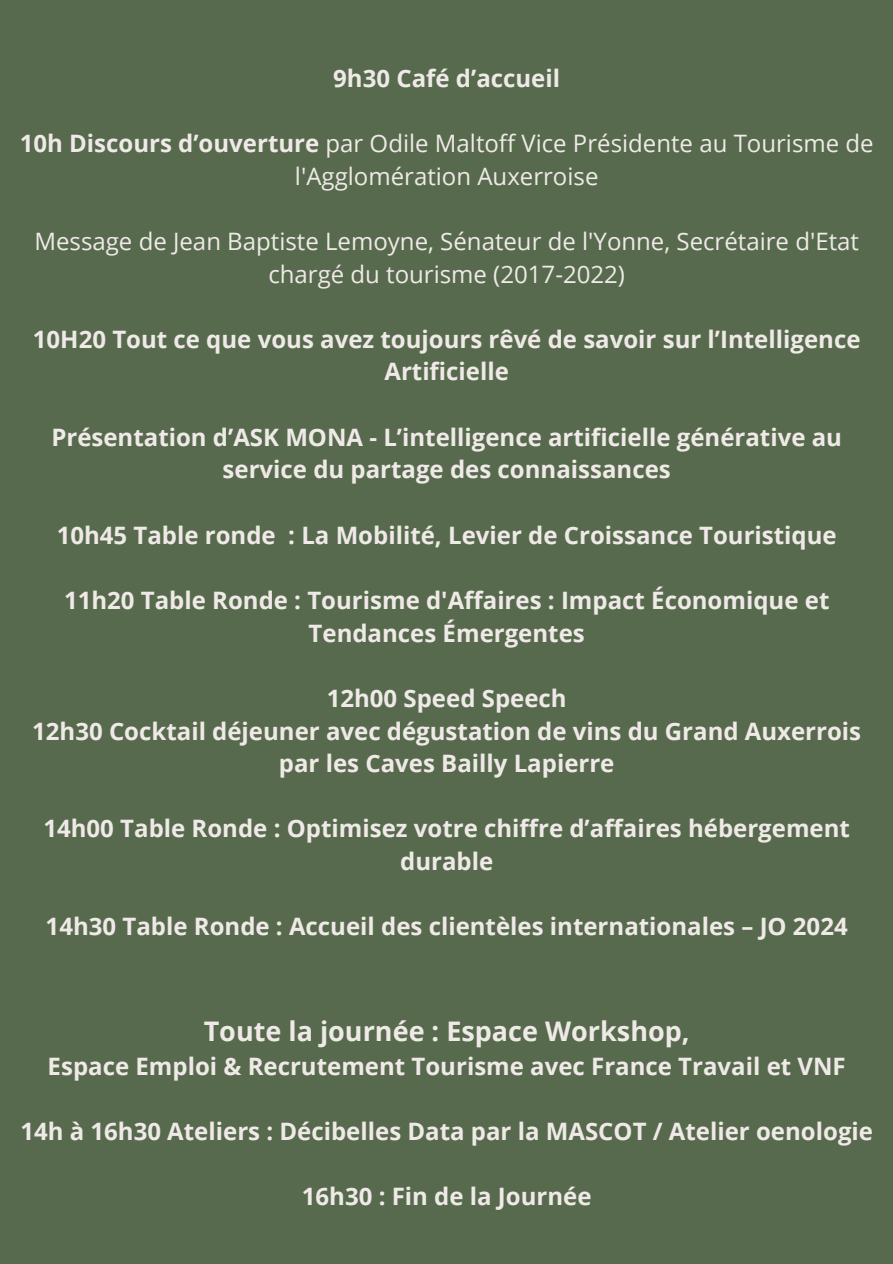
<style>
.page{position:relative;width:893px;height:1264px;background:#fff}
.page>*{position:absolute;margin:0;border:0;box-sizing:border-box;transform-origin:0 0}
.t1{font:700 27px "Open Sans";color:#efeae7}
.t2{font:700 24px/32.7px "Open Sans";color:#efeae7;text-align:center}
.t3{font:24px/32.7px "Open Sans";color:#efeae7;text-align:center}
.s1{font-weight:700}
</style>
<div class="page">
<div style="left:0;top:0;width:892px;height:1263px;background:#586a4e"></div>
<h1 class="t2" style="left:333px;top:61px;width:228px">9h30 Café d’accueil</h1>
<p class="t3" style="left:20px;top:126px;width:855px"><span class="s1">10h Discours d’ouverture</span> par Odile Maltoff Vice Présidente au Tourisme de l'Agglomération Auxerroise</p>
<p class="t3" style="left:34px;top:224px;width:826px">Message de Jean Baptiste Lemoyne, Sénateur de l'Yonne, Secrétaire d'Etat chargé du tourisme (2017-2022)</p>
<h1 class="t2" style="left:33px;top:322px;width:829px">10H20 Tout ce que vous avez toujours rêvé de savoir sur l’Intelligence<br>Artificielle</h1>
<h1 class="t2" style="left:51px;top:420px;width:792px">Présentation d’ASK MONA - L’intelligence artificielle générative au service du partage des connaissances</h1>
<h1 class="t2" style="left:57px;top:518px;width:781px">10h45 Table ronde : La Mobilité, Levier de Croissance Touristique</h1>
<h1 class="t2" style="left:64px;top:583px;width:766px">11h20 Table Ronde : Tourisme d'Affaires : Impact Économique et<br>Tendances Émergentes</h1>
<h1 class="t2" style="left:32px;top:681px;width:830px">12h00 Speed Speech<br>12h30 Cocktail déjeuner avec dégustation de vins du Grand Auxerrois par les Caves Bailly Lapierre</h1>
<h1 class="t2" style="left:43px;top:811px;width:808px">14h00 Table Ronde : Optimisez votre chiffre d’affaires hébergement durable</h1>
<h1 class="t2" style="left:46px;top:909px;width:803px">14h30 Table Ronde : Accueil des clientèles internationales – JO 2024</h1>
<h1 class="t1" style="left:204px;top:1012px;width:487px">Toute la journée : Espace Workshop,</h1>
<h1 class="t2" style="left:48px;top:1049px;width:799px">Espace Emploi &amp; Recrutement Tourisme avec France Travail et VNF</h1>
<h1 class="t2" style="left:20px;top:1114px;width:854px">14h à 16h30 Ateliers : Décibelles Data par la MASCOT / Atelier oenologie</h1>
<h1 class="t2" style="left:302px;top:1179px;width:291px">16h30 : Fin de la Journée</h1>
</div>
